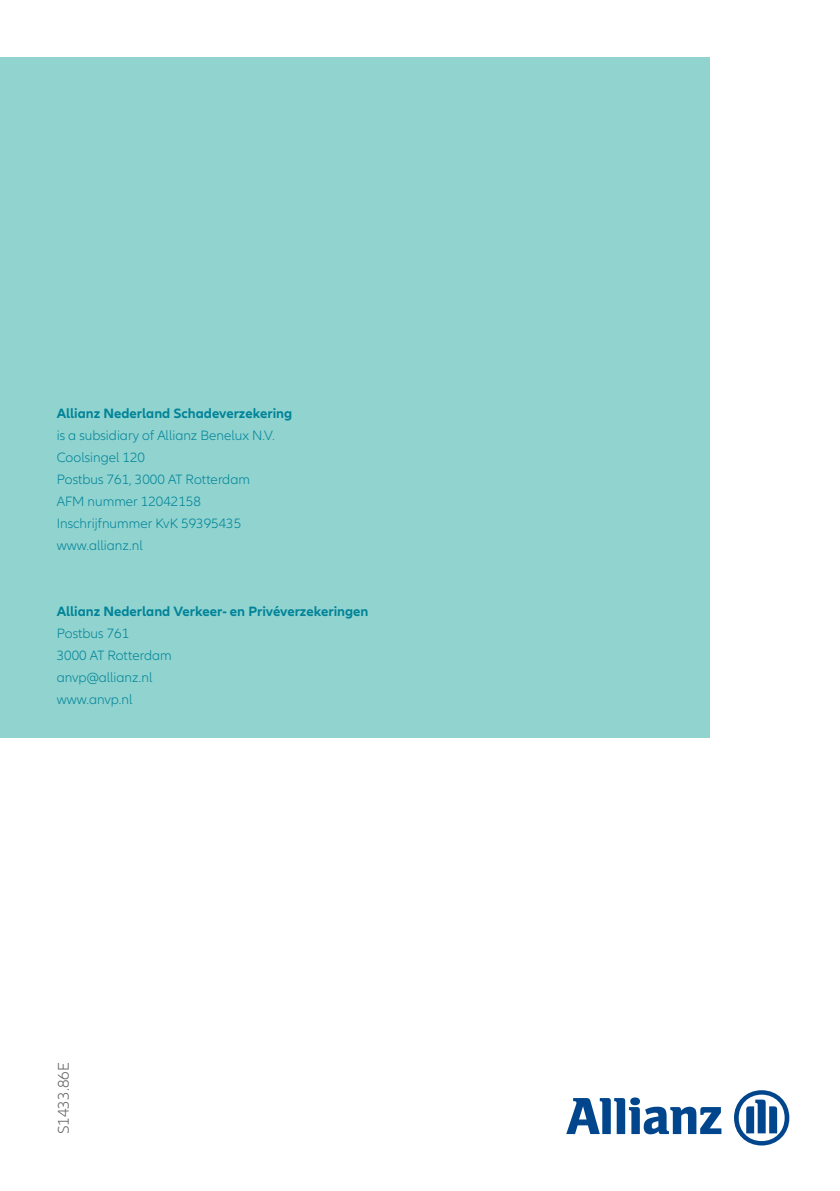
<style>
.page{position:relative;width:840px;height:1191px;background:#fff}
.page>*{position:absolute;margin:0;border:0;box-sizing:border-box;transform-origin:0 0}
.Druknummer{font:300 16px "Allianz Neo";color:#636366}
.Contact_9_5_13_ASL_a{font:300 14px "Allianz Neo";color:#008398}
.Contact_9_5_13_ASL_a-2{font:700 14px "Allianz Neo";color:#008398}
</style>
<div class="page">
<svg style="left:566px;top:1097px;width:155px;height:37px"></svg>
<svg style="left:734px;top:1090px;width:54px;height:55px"></svg>
<div style="left:0;top:57px;width:709px;height:680px;background:#90d3cf"></div>
<p class="Contact_9_5_13_ASL_a-2" style="left:57px;top:405px;width:237px">Allianz Nederland Schadeverzekering</p>
<p class="Contact_9_5_13_ASL_a" style="left:57px;top:427px;width:219px">is a subsidiary of Allianz Benelux N.V.</p>
<p class="Contact_9_5_13_ASL_a" style="left:57px;top:449px;width:90px">Coolsingel 120</p>
<p class="Contact_9_5_13_ASL_a" style="left:57px;top:471px;width:194px">Postbus 761, 3000 AT Rotterdam</p>
<p class="Contact_9_5_13_ASL_a" style="left:57px;top:493px;width:146px">AFM nummer 12042158</p>
<p class="Contact_9_5_13_ASL_a" style="left:57px;top:515px;width:186px">Inschrijfnummer KvK 59395435</p>
<p class="Contact_9_5_13_ASL_a" style="left:57px;top:537px;width:87px">www.allianz.nl</p>
<p class="Contact_9_5_13_ASL_a-2" style="left:57px;top:603px;width:313px">Allianz Nederland Verkeer- en Privéverzekeringen</p>
<p class="Contact_9_5_13_ASL_a" style="left:57px;top:625px;width:74px">Postbus 761</p>
<p class="Contact_9_5_13_ASL_a" style="left:57px;top:647px;width:116px">3000 AT Rotterdam</p>
<p class="Contact_9_5_13_ASL_a" style="left:57px;top:669px;width:97px">anvp@allianz.nl</p>
<p class="Contact_9_5_13_ASL_a" style="left:57px;top:691px;width:77px">www.anvp.nl</p>
<p class="Druknummer" style="left:55px;top:1134px;width:73px;rotate:-90deg">S1433.86E</p>
</div>
